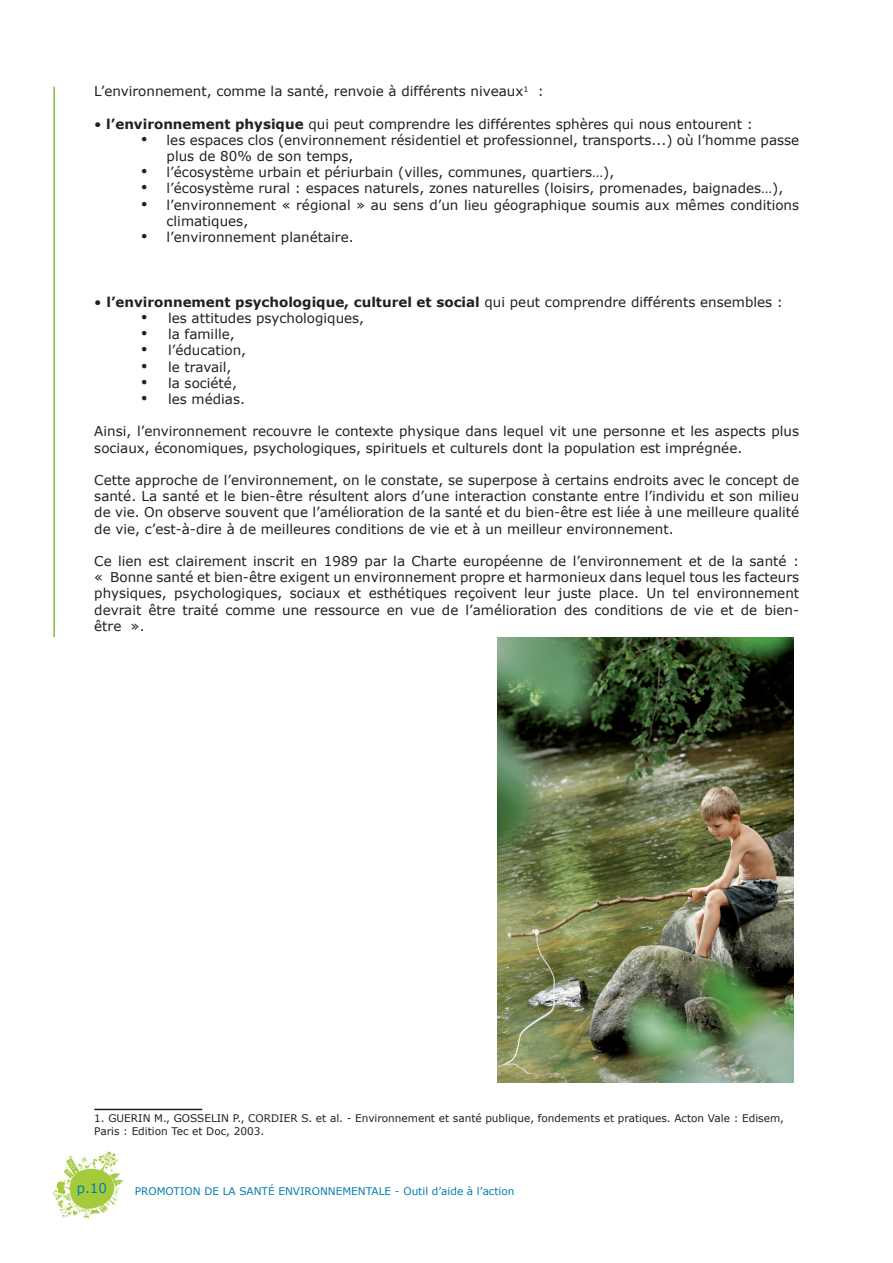
<style>
.page{position:relative;width:893px;height:1263px;background:#fff}
.page>*{position:absolute;margin:0;border:0;box-sizing:border-box;transform-origin:0 0}
.t1{font:13.5px/16.2px "Verdana";color:#231f20}
.t2{font:700 13.5px "Verdana";color:#231f20}
.t3{font:13.5px "Verdana";color:#007eae}
.t4{font:10.5px/12.6px "Verdana";color:#231f20}
.t5{font:10.5px "Verdana";color:#007eae}
.s1{font-weight:700}
.s2{font-family:"Times New Roman";font-size:18px}
.s3{font-weight:400}
</style>
<div class="page">
<img style="left:52px;top:1151px;width:72px;height:67px">
<hr style="left:94px;top:1109px;width:108px;height:1px;background:#231f20">
<hr style="left:53px;top:87px;width:2px;height:550px;background:#85bc40">
<img style="left:497px;top:638px;width:297px;height:445px">
<p class="t1" style="left:94px;top:83px;width:451px">L’environnement, comme la santé, renvoie à différents niveaux<sup>1</sup> :</p>
<p class="t1" style="left:94px;top:115px;width:660px">• <span class="s1">l’environnement physique</span> qui peut comprendre les différentes sphères qui nous entourent :</p>
<p class="t1" style="left:167px;top:132px;width:634px;text-indent:-26px"><span class="s2">•</span> les espaces clos (environnement résidentiel et professionnel, transports...) où l’homme passe plus de 80% de son temps,</p>
<p class="t1" style="left:141px;top:164px;width:475px"><span class="s2">•</span> l’écosystème urbain et périurbain (villes, communes, quartiers…),</p>
<p class="t1" style="left:141px;top:180px;width:644px"><span class="s2">•</span> l’écosystème rural : espaces naturels, zones naturelles (loisirs, promenades, baignades…),</p>
<p class="t1" style="left:167px;top:196px;width:634px;text-indent:-26px"><span class="s2">•</span> l’environnement « régional » au sens d’un lieu géographique soumis aux mêmes conditions climatiques,</p>
<p class="t1" style="left:141px;top:229px;width:214px"><span class="s2">•</span> l’environnement planétaire.</p>
<p class="t2" style="left:94px;top:293px;width:690px"><span class="s3">•</span> l’environnement psychologique, culturel et social <span class="s3">qui peut comprendre différents ensembles :</span></p>
<p class="t1" style="left:141px;top:310px;width:225px"><span class="s2">•</span> les attitudes psychologiques,</p>
<p class="t1" style="left:141px;top:326px;width:95px"><span class="s2">•</span> la famille,</p>
<p class="t1" style="left:141px;top:342px;width:107px"><span class="s2">•</span> l’éducation,</p>
<p class="t1" style="left:141px;top:358px;width:92px"><span class="s2">•</span> le travail,</p>
<p class="t1" style="left:141px;top:375px;width:97px"><span class="s2">•</span> la société,</p>
<p class="t1" style="left:141px;top:391px;width:105px"><span class="s2">•</span> les médias.</p>
<p class="t1" style="left:94px;top:423px;width:706px">Ainsi, l’environnement recouvre le contexte physique dans lequel vit une personne et les aspects plus sociaux, économiques, psychologiques, spirituels et culturels dont la population est imprégnée.</p>
<p class="t1" style="left:94px;top:472px;width:706px;text-align:justify">Cette approche de l’environnement, on le constate, se superpose à certains endroits avec le concept de santé. La santé et le bien-être résultent alors d’une interaction constante entre l’individu et son milieu de vie. On observe souvent que l’amélioration de la santé et du bien-être est liée à une meilleure qualité de vie, c’est-à-dire à de meilleures conditions de vie et à un meilleur environnement.</p>
<p class="t1" style="left:94px;top:553px;width:706px;text-align:justify">Ce lien est clairement inscrit en 1989 par la Charte européenne de l’environnement et de la santé : « Bonne santé et bien-être exigent un environnement propre et harmonieux dans lequel tous les facteurs physiques, psychologiques, sociaux et esthétiques reçoivent leur juste place. Un tel environnement devrait être traité comme une ressource en vue de l’amélioration des conditions de vie et de bien&shy;être ».</p>
<p class="t4" style="left:94px;top:1112px;width:691px">1. GUERIN M., GOSSELIN P., CORDIER S. et al. - Environnement et santé publique, fondements et pratiques. Acton Vale : Edisem,<br>Paris : Edition Tec et Doc, 2003.</p>
<p class="t3" style="left:77px;top:1178px;width:32px">p.10</p>
<p class="t5" style="left:135px;top:1184px;width:381px">Promotion de la santé environnementale - Outil d’aide à l’action</p>
</div>
